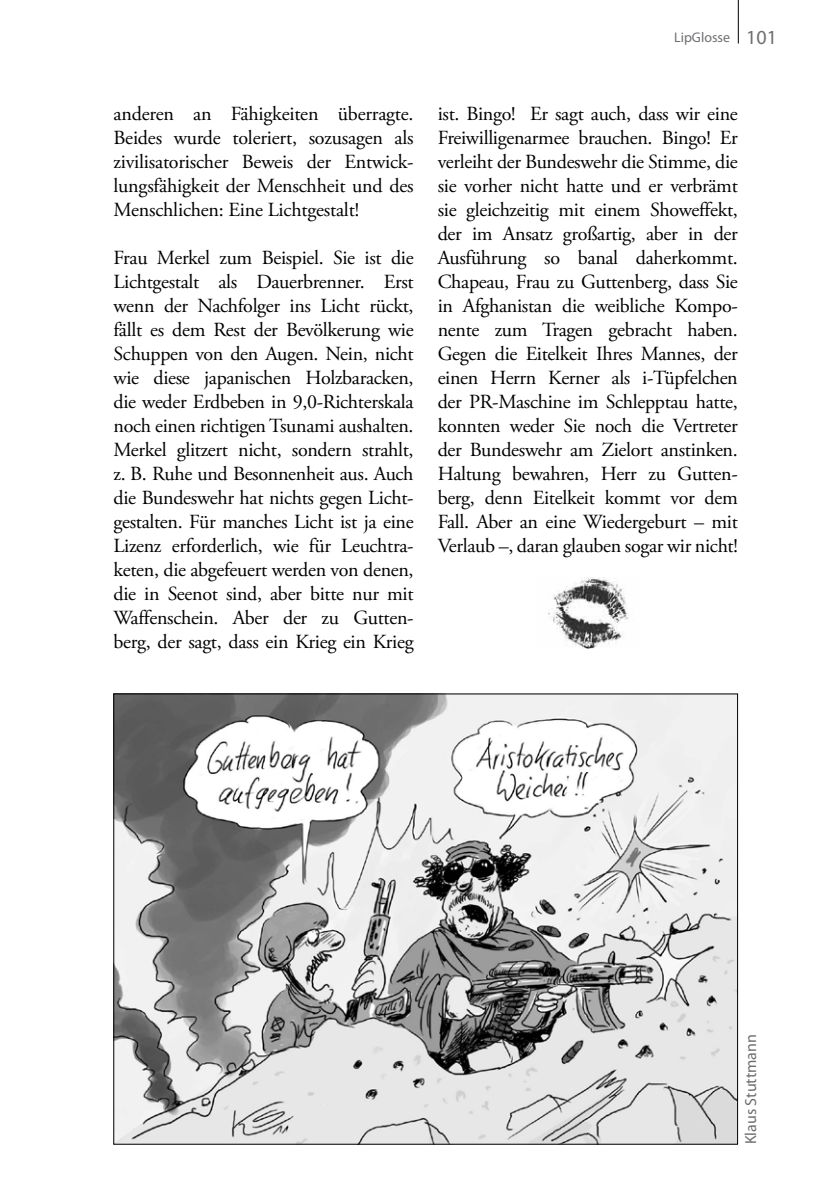
<style>
.page{position:relative;width:840px;height:1191px;background:#fff}
.page>*{position:absolute;margin:0;border:0;box-sizing:border-box;transform-origin:0 0}
.t1{font:20px/24px "Adobe Garamond Pro";letter-spacing:-.015em;color:#000;text-align:justify}
.t2{font:16px "Myriad Pro";color:#6d6e71}
.t3{font:14px "Myriad Pro";color:#6d6e71}
.s1{font-size:20px}
</style>
<div class="page">
<hr style="left:737px;top:0;width:1px;height:44px;background:#000">
<hr style="left:0;top:0;width:1px;height:49px;background:#e6e7e8">
<img style="left:548px;top:578px;width:81px;height:70px">
<img style="left:115px;top:695px;width:620px;height:447px">
<p class="t3" style="left:673px;top:28px;width:104px">LipGlosse <span class="s1">101</span></p>
<p class="t1" style="left:113px;top:102px;width:301px">anderen an Fähigkeiten überragte.<br>Beides wurde toleriert, sozusagen als zivilisatorischer Beweis der Entwick&shy;lungsfähigkeit der Menschheit und des Menschlichen: Eine Lichtgestalt!</p>
<p class="t1" style="left:113px;top:246px;width:301px">Frau Merkel zum Beispiel. Sie ist die Lichtgestalt als Dauerbrenner. Erst wenn der Nachfolger ins Licht rückt, fällt es dem Rest der Bevölkerung wie Schuppen von den Augen. Nein, nicht wie diese japanischen Holzbaracken, die weder Erdbeben in 9,0-Richterskala noch einen richtigen Tsunami aushalten.<br>Merkel glitzert nicht, sondern strahlt, z. B. Ruhe und Besonnenheit aus. Auch die Bundeswehr hat nichts gegen Licht&shy;gestalten. Für manches Licht ist ja eine Lizenz erforderlich, wie für Leuchtra&shy;keten, die abgefeuert werden von denen, die in Seenot sind, aber bitte nur mit Waffenschein. Aber der zu Gutten&shy;berg, der sagt, dass ein Krieg ein Krieg</p>
<p class="t1" style="left:437px;top:102px;width:301px">ist. Bingo! Er sagt auch, dass wir eine Freiwilligenarmee brauchen. Bingo! Er verleiht der Bundeswehr die Stimme, die sie vorher nicht hatte und er verbrämt sie gleichzeitig mit einem Showeffekt, der im Ansatz großartig, aber in der Ausführung so banal daherkommt.<br>Chapeau, Frau zu Guttenberg, dass Sie in Afghanistan die weibliche Kompo&shy;nente zum Tragen gebracht haben.<br>Gegen die Eitelkeit Ihres Mannes, der einen Herrn Kerner als i-Tüpfelchen der PR-Maschine im Schlepptau hatte, konnten weder Sie noch die Vertreter der Bundeswehr am Zielort anstinken.<br>Haltung bewahren, Herr zu Gutten&shy;berg, denn Eitelkeit kommt vor dem Fall. Aber an eine Wiedergeburt – mit Verlaub –, daran glauben sogar wir nicht!</p>
<p class="t2" style="left:740px;top:1144px;width:112px;rotate:-90deg">Klaus Stuttmann</p>
</div>
